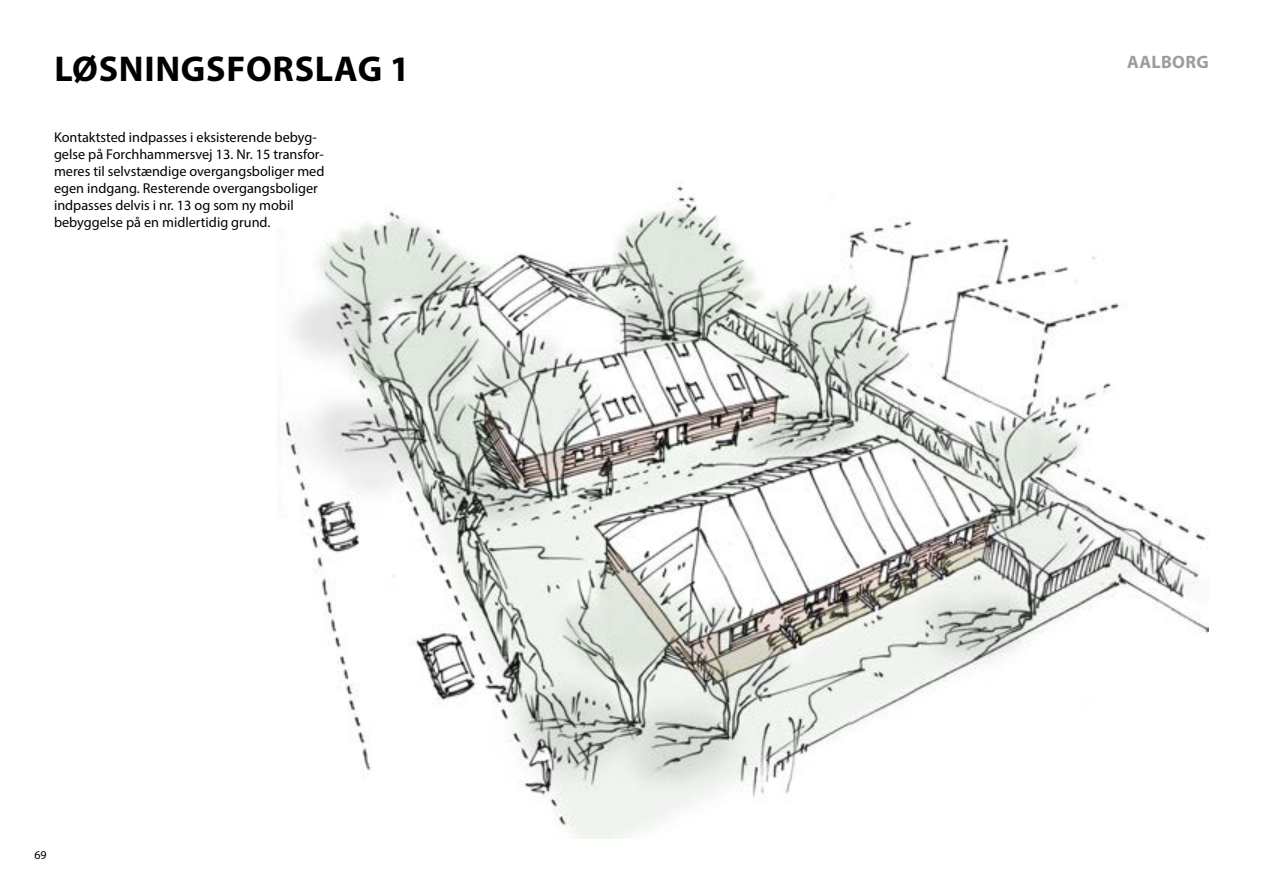
<style>
.page{position:relative;width:1263px;height:893px;background:#fff}
.page>*{position:absolute;margin:0;border:0;box-sizing:border-box;transform-origin:0 0}
.t1{font:700 36px "Myriad Pro";letter-spacing:.02em;color:#000}
.t2{font:700 18px "Myriad Pro";letter-spacing:.02em;color:#9d9d9c}
.t3{font:14.25px/17.1px "Myriad Pro";color:#000}
.t4{font:12px "Myriad Pro";color:#000}
</style>
<div class="page">
<img style="left:277px;top:185px;width:932px;height:654px">
<div style="left:54px;top:131px;width:273px;height:96px;background:#fff"></div>
<h1 class="t1" style="left:54px;top:45px;width:357px">LØSNINGSFORSLAG 1</h1>
<p class="t3" style="left:54px;top:128px;width:272px">Kontaktsted indpasses i eksisterende bebyg&shy;gelse på Forchhammersvej 13. Nr. 15 transfor&shy;meres til selvstændige overgangsboliger med egen indgang. Resterende overgangsboliger indpasses delvis i nr. 13 og som ny mobil bebyggelse på en midlertidig grund.</p>
<p class="t4" style="left:34px;top:848px;width:14px">69</p>
<p class="t2" style="left:1127px;top:50px;width:83px">AALBORG</p>
</div>
